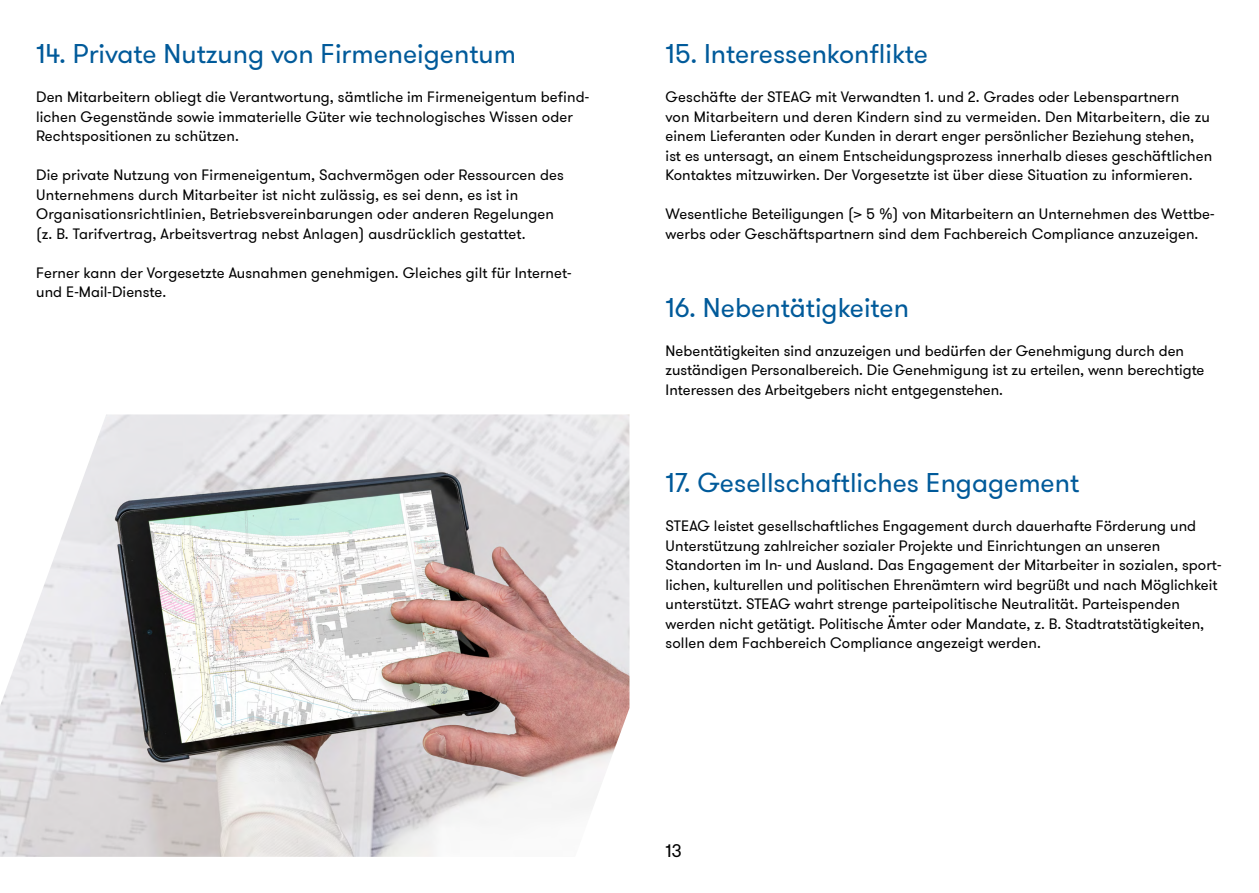
<style>
.page{position:relative;width:1259px;height:893px;background:#fff}
.page>*{position:absolute;margin:0;border:0;box-sizing:border-box;transform-origin:0 0}
.H2_Subline_18_Pt{font:27px "GT Walsheim Pro";color:#005a9a}
.t1{font:18px "GT Walsheim Pro";color:#000}
.Fließtext_10_Pt{font:15px/19.5px "GT Walsheim Pro";letter-spacing:.005em;color:#000}
</style>
<div class="page">
<img style="left:0;top:414px;width:629px;height:443px">
<p class="H2_Subline_18_Pt" style="left:36px;top:37px;width:481px">14. Private Nutzung von Firmeneigentum</p>
<p class="Fließtext_10_Pt" style="left:36px;top:88px;width:554px">Den Mitarbeitern obliegt die Verantwortung, sämtliche im Firmeneigentum befind&shy;lichen Gegenstände sowie immaterielle Güter wie technologisches Wissen oder<br>Rechtspositionen zu schützen.</p>
<p class="Fließtext_10_Pt" style="left:36px;top:166px;width:529px">Die private Nutzung von Firmeneigentum, Sachvermögen oder Ressourcen des Unternehmens durch Mitarbeiter ist nicht zulässig, es sei denn, es ist in Organisationsrichtlinien, Betriebsvereinbarungen oder anderen Regelungen (z. B. Tarifvertrag, Arbeitsvertrag nebst Anlagen) ausdrücklich gestattet.</p>
<p class="Fließtext_10_Pt" style="left:36px;top:263px;width:536px">Ferner kann der Vorgesetzte Ausnahmen genehmigen. Gleiches gilt für Internet&shy;und E-Mail-Dienste.</p>
<p class="H2_Subline_18_Pt" style="left:665px;top:37px;width:264px">15. Interessenkonflikte</p>
<p class="Fließtext_10_Pt" style="left:665px;top:88px;width:548px">Geschäfte der STEAG mit Verwandten 1. und 2. Grades oder Lebenspartnern<br>von Mitarbeitern und deren Kindern sind zu vermeiden. Den Mitarbeitern, die zu einem Lieferanten oder Kunden in derart enger persönlicher Beziehung stehen, ist es untersagt, an einem Entscheidungsprozess innerhalb dieses geschäftlichen Kontaktes mitzuwirken. Der Vorgesetzte ist über diese Situation zu informieren.</p>
<p class="Fließtext_10_Pt" style="left:665px;top:205px;width:550px">Wesentliche Beteiligungen (&gt; 5 %) von Mitarbeitern an Unternehmen des Wettbe&shy;werbs oder Geschäftspartnern sind dem Fachbereich Compliance anzuzeigen.</p>
<p class="H2_Subline_18_Pt" style="left:665px;top:291px;width:245px">16. Nebentätigkeiten</p>
<p class="Fließtext_10_Pt" style="left:665px;top:341px;width:540px">Nebentätigkeiten sind anzuzeigen und bedürfen der Genehmigung durch den zuständigen Personalbereich. Die Genehmigung ist zu erteilen, wenn berechtigte<br>Interessen des Arbeitgebers nicht entgegenstehen.</p>
<p class="H2_Subline_18_Pt" style="left:665px;top:466px;width:415px">17. Gesellschaftliches Engagement</p>
<p class="Fließtext_10_Pt" style="left:665px;top:517px;width:557px">STEAG leistet gesellschaftliches Engagement durch dauerhafte Förderung und Unterstützung zahlreicher sozialer Projekte und Einrichtungen an unseren Standorten im In- und Ausland. Das Engagement der Mitarbeiter in sozialen, sport&shy;lichen, kulturellen und politischen Ehrenämtern wird begrüßt und nach Möglichkeit unterstützt. STEAG wahrt strenge parteipolitische Neutralität. Parteispenden werden nicht getätigt. Politische Ämter oder Mandate, z. B. Stadtratstätigkeiten, sollen dem Fachbereich Compliance angezeigt werden.</p>
<p class="t1" style="left:665px;top:839px;width:18px">13</p>
</div>
